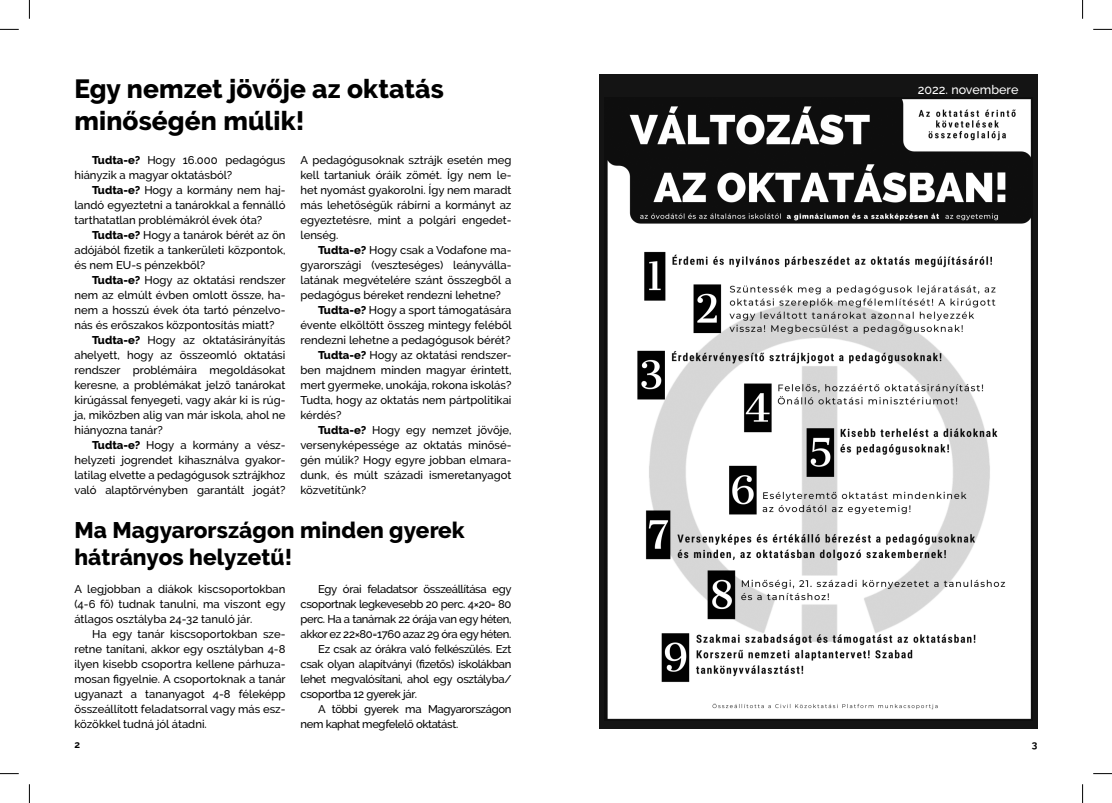
<style>
.page{position:relative;width:1112px;height:803px;background:#fff}
.page>*{position:absolute;margin:0;border:0;box-sizing:border-box;transform-origin:0 0}
._00_cím{font:800 26.25px/31.5px "Raleway";letter-spacing:.005em;color:#000}
._00_cím-2{font:800 22.5px/27px "Raleway";letter-spacing:.005em;color:#000}
._00_szövegközti_cím{font:500 12.5px "Raleway";color:#fff}
._00_cím-3{font:500 11.25px/15px "Raleway";color:#000;text-align:justify}
._00_kenyér{font:500 11.25px/15px "Raleway";letter-spacing:-.03em;color:#000;text-align:justify}
._00_box_kiemelt_text{font:700 10px "Raleway";color:#000}
.s1{font-weight:800}
</style>
<div class="page">
<div style="left:599px;top:74px;width:438px;height:654px;background:#141414"></div>
<img style="left:607px;top:99px;width:424px;height:620px">
<svg style="left:0;top:29px;width:19px;height:1px"></svg>
<svg style="left:1093px;top:29px;width:18px;height:1px"></svg>
<svg style="left:0;top:773px;width:19px;height:1px"></svg>
<svg style="left:1093px;top:773px;width:18px;height:1px"></svg>
<svg style="left:29px;top:0;width:1px;height:19px"></svg>
<svg style="left:29px;top:784px;width:1px;height:19px"></svg>
<svg style="left:1082px;top:0;width:1px;height:19px"></svg>
<svg style="left:1082px;top:784px;width:1px;height:19px"></svg>
<p class="_00_cím" style="left:74px;top:74px;width:371px">Egy nemzet jövője az oktatás minőségén múlik!</p>
<p class="_00_szövegközti_cím" style="left:917px;top:83px;width:102px">2022. novembere</p>
<p class="_00_cím-3" style="left:74px;top:153px;width:212px;text-indent:18px"><span class="s1">Tudta-e?</span> Hogy 16.000 pedagógus hiányzik a magyar oktatásból?</p>
<p class="_00_cím-3" style="left:74px;top:183px;width:212px;text-indent:18px"><span class="s1">Tudta-e?</span> Hogy a kormány nem haj&shy;landó egyeztetni a tanárokkal a fennálló tarthatatlan problémákról évek óta?</p>
<p class="_00_cím-3" style="left:74px;top:228px;width:212px;text-indent:18px"><span class="s1">Tudta-e?</span> Hogy a tanárok bérét az ön adójából fizetik a tankerületi központok, és nem EU-s pénzekből?</p>
<p class="_00_cím-3" style="left:74px;top:273px;width:213px;text-indent:18px"><span class="s1">Tudta-e?</span> Hogy az oktatási rendszer nem az elmúlt évben omlott össze, ha&shy;nem a hosszú évek óta tartó pénzelvo&shy;nás és erőszakos központosítás miatt?</p>
<p class="_00_cím-3" style="left:74px;top:333px;width:212px;text-indent:18px"><span class="s1">Tudta-e?</span> Hogy az oktatásirányítás ahelyett, hogy az összeomló oktatási rendszer problémáira megoldásokat keresne, a problémákat jelző tanárokat kirúgással fenyegeti, vagy akár ki is rúg&shy;ja, miközben alig van már iskola, ahol ne hiányozna tanár?</p>
<p class="_00_cím-3" style="left:74px;top:438px;width:212px;text-indent:18px"><span class="s1">Tudta-e?</span> Hogy a kormány a vész&shy;helyzeti jogrendet kihasználva gyakor&shy;latilag elvette a pedagógusok sztrájkhoz való alaptörvényben garantált jogát?</p>
<p class="_00_cím-3" style="left:300px;top:153px;width:212px">A pedagógusoknak sztrájk esetén meg kell tartaniuk óráik zömét. Így nem le&shy;het nyomást gyakorolni. Így nem maradt más lehetőségük rábírni a kormányt az egyeztetésre, mint a polgári engedet&shy;lenség.</p>
<p class="_00_cím-3" style="left:300px;top:243px;width:212px;text-indent:18px"><span class="s1">Tudta-e?</span> Hogy csak a Vodafone ma&shy;gyarországi (veszteséges) leányválla&shy;latának megvételére szánt összegből a pedagógus béreket rendezni lehetne?</p>
<p class="_00_cím-3" style="left:300px;top:303px;width:213px;text-indent:18px"><span class="s1">Tudta-e?</span> Hogy a sport támogatására évente elköltött összeg mintegy feléből rendezni lehetne a pedagógusok bérét?</p>
<p class="_00_cím-3" style="left:300px;top:348px;width:212px;text-indent:18px"><span class="s1">Tudta-e?</span> Hogy az oktatási rendszer&shy;ben majdnem minden magyar érintett, mert gyermeke, unokája, rokona iskolás?<br>Tudta, hogy az oktatás nem pártpolitikai kérdés?</p>
<p class="_00_cím-3" style="left:300px;top:423px;width:212px;text-indent:18px"><span class="s1">Tudta-e?</span> Hogy egy nemzet jövője, versenyképessége az oktatás minősé&shy;gén múlik? Hogy egyre jobban elmara&shy;dunk, és múlt századi ismeretanyagot közvetítünk?</p>
<p class="_00_cím-2" style="left:74px;top:516px;width:391px">Ma Magyarországon minden gyerek hátrányos helyzetű!</p>
<p class="_00_kenyér" style="left:74px;top:581px;width:213px">A legjobban a diákok kiscsoportokban (4-6 fő) tudnak tanulni, ma viszont egy átlagos osztályba 24-32 tanuló jár.</p>
<p class="_00_kenyér" style="left:74px;top:626px;width:213px;text-indent:18px">Ha egy tanár kiscsoportokban sze&shy;retne tanítani, akkor egy osztályban 4-8 ilyen kisebb csoportra kellene párhuza&shy;mosan figyelnie. A csoportoknak a tanár ugyanazt a tananyagot 4-8 féleképp összeállított feladatsorral vagy más esz&shy;közökkel tudná jól átadni.</p>
<p class="_00_kenyér" style="left:300px;top:581px;width:213px;text-indent:18px">Egy órai feladatsor összeállítása egy csoportnak legkevesebb 20 perc. 4×20= 80 perc. Ha a tanárnak 22 órája van egy héten, akkor ez 22×80=1760 azaz 29 óra egy héten.</p>
<p class="_00_kenyér" style="left:300px;top:641px;width:212px;text-indent:18px">Ez csak az órákra való felkészülés. Ezt csak olyan alapítványi (fizetős) iskolákban lehet megvalósítani, ahol egy osztályba/ csoportba 12 gyerek jár.</p>
<p class="_00_kenyér" style="left:300px;top:701px;width:212px;text-indent:18px">A többi gyerek ma Magyarországon nem kaphat megfelelő oktatást.</p>
<p class="_00_box_kiemelt_text" style="left:74px;top:738px;width:7px">2</p>
<p class="_00_box_kiemelt_text" style="left:1031px;top:738px;width:7px">3</p>
</div>
